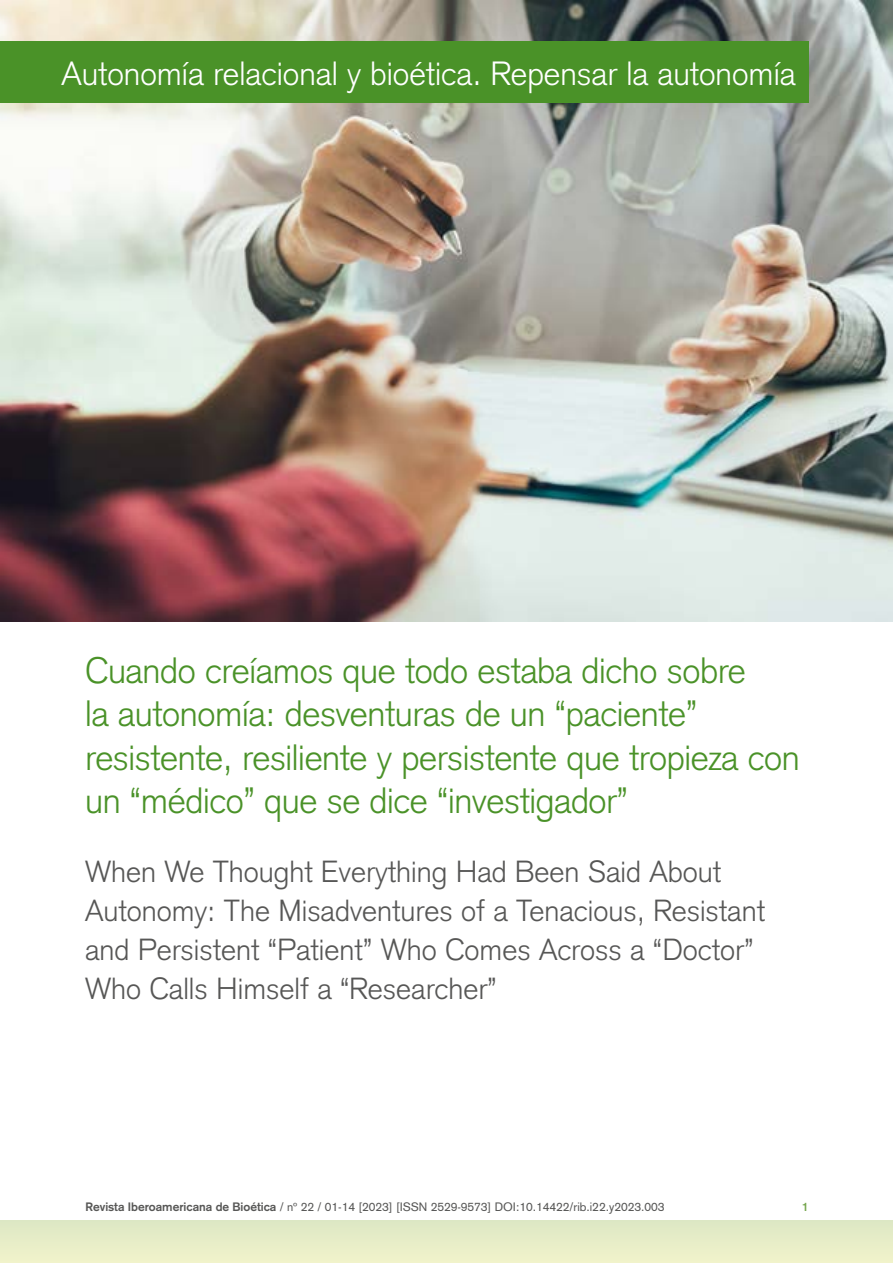
<style>
.page{position:relative;width:893px;height:1263px;background:#fff}
.page>*{position:absolute;margin:0;border:0;box-sizing:border-box;transform-origin:0 0}
.t1{font:300 36px/43.2px "Akzidenz Grotesk";letter-spacing:-.01em;color:#4a9228}
.t2{font:300 33px "Akzidenz Grotesk";color:#fff}
.t3{font:300 30px/39px "Akzidenz Grotesk";color:#575756}
.t4{font:12px "Akzidenz Grotesk";color:#575756}
.t5{font:700 12px "Akzidenz Grotesk";color:#74a54c}
.s1{font-weight:700}
</style>
<div class="page">
<div style="left:0;top:1220px;width:893px;height:43px;background:#e7edc8"></div>
<img style="left:0;top:0;width:893px;height:621px">
<div style="left:0;top:41px;width:808px;height:62px;background:#4a9228"></div>
<p class="t2" style="left:62px;top:54px;width:736px">Autonomía relacional y bioética. Repensar la autonomía</p>
<p class="t1" style="left:85px;top:649px;width:716px">Cuando creíamos que todo estaba dicho sobre<br>la autonomía: desventuras de un “paciente” resistente, resiliente y persistente que tropieza con un “médico” que se dice “investigador”</p>
<p class="t3" style="left:85px;top:852px;width:681px">When We Thought Everything Had Been Said About Autonomy: The Misadventures of a Tenacious, Resistant and Persistent “Patient” Who Comes Across a “Doctor” Who Calls Himself a “Researcher”</p>
<p class="t4" style="left:86px;top:1199px;width:580px"><span class="s1">Revista Iberoamericana de Bioética</span> / nº 22 / 01-14 [2023] [ISSN 2529-9573] DOI:10.14422/rib.i22.y2023.003</p>
<p class="t5" style="left:802px;top:1199px;width:8px">1</p>
</div>
